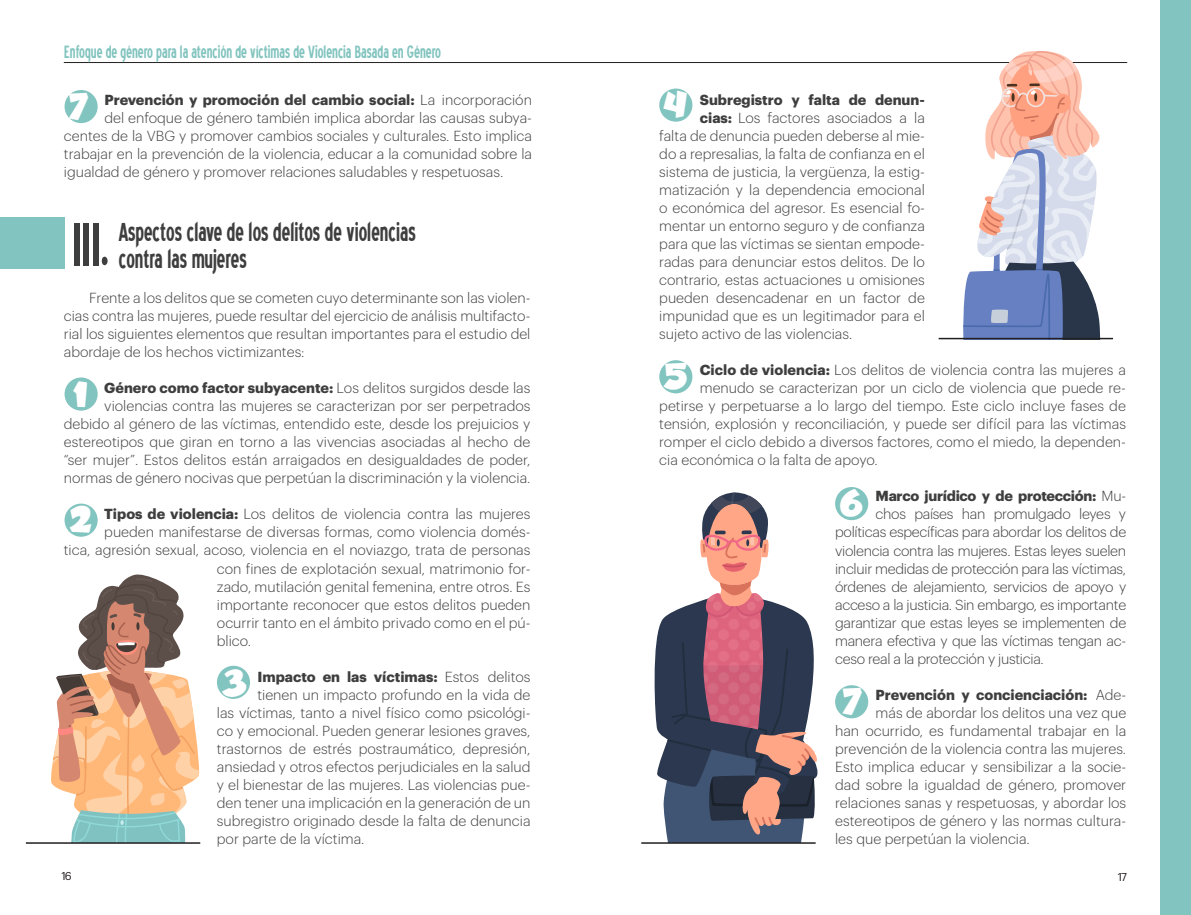
<style>
.page{position:relative;width:1191px;height:915px;background:#fff}
.page>*{position:absolute;margin:0;border:0;box-sizing:border-box;transform-origin:0 0}
.titulito{font:75.9px "Blue Highway Condensed";color:#3e3e3f}
.titulito-2{font:33px "Blue Highway Condensed";color:#3e3e3f}
.t1{font:24.9px "Fruitz Personal Use Only";color:#fff}
.titulito-3{font:22.5px "Blue Highway Condensed";color:#82c4bf}
.Cuerpo{font:300 14.25px/18px "Graphik";color:#3e3e3f;text-align:justify}
.Cuerpo-2{font:300 14.25px "Graphik";letter-spacing:-.02em;color:#3e3e3f}
.Cuerpo-3{font:700 14.25px "Graphik";color:#3e3e3f}
.Cuerpo-4{font:700 14.25px "Graphik";letter-spacing:-.02em;color:#3e3e3f}
.t2{font:11.25px "Graphik";color:#231f20}
.s1{font-weight:300}
.s2{font-weight:700}
</style>
<div class="page">
<hr style="left:64px;top:62px;width:1063px;height:1px;background:#231f20">
<div style="left:65px;top:377px;width:33px;height:33px;background:#82c4bf;border-radius:50%"></div>
<div style="left:65px;top:503px;width:33px;height:33px;background:#82c4bf;border-radius:50%"></div>
<div style="left:217px;top:665px;width:33px;height:33px;background:#82c4bf;border-radius:50%"></div>
<div style="left:65px;top:90px;width:33px;height:33px;background:#82c4bf;border-radius:50%"></div>
<div style="left:0;top:217px;width:64px;height:51px;background:#82c4bf"></div>
<svg style="left:51px;top:574px;width:149px;height:268px"></svg>
<hr style="left:26px;top:842px;width:174px;height:1px;background:#231f20">
<div style="left:1161px;top:0;width:30px;height:914px;background:#82c4bf"></div>
<svg style="left:962px;top:51px;width:140px;height:287px"></svg>
<svg style="left:654px;top:492px;width:164px;height:350px"></svg>
<div style="left:659px;top:88px;width:33px;height:34px;background:#82c4bf;border-radius:50%"></div>
<div style="left:659px;top:360px;width:33px;height:33px;background:#82c4bf;border-radius:50%"></div>
<div style="left:835px;top:487px;width:33px;height:33px;background:#82c4bf;border-radius:50%"></div>
<div style="left:835px;top:685px;width:33px;height:33px;background:#82c4bf;border-radius:50%"></div>
<hr style="left:938px;top:338px;width:175px;height:1px;background:#231f20">
<hr style="left:641px;top:842px;width:174px;height:1px;background:#231f20">
<p class="titulito-3" style="left:64px;top:42px;width:378px">Enfoque de género para la atención de víctimas de Violencia Basada en Género</p>
<p class="t1" style="left:69px;top:96px;width:21px">7</p>
<p class="Cuerpo-3" style="left:104px;top:89px;width:429px">Prevención y promoción del cambio social: <span class="s1">La incorporación</span></p>
<p class="Cuerpo" style="left:104px;top:108px;width:429px">del enfoque de género también implica abordar las causas subya-</p>
<p class="Cuerpo" style="left:64px;top:126px;width:470px">centes de la VBG y promover cambios sociales y culturales. Esto implica</p>
<p class="Cuerpo" style="left:64px;top:144px;width:470px">trabajar en la prevención de la violencia, educar a la comunidad sobre la</p>
<p class="Cuerpo" style="left:64px;top:162px;width:441px">igualdad de género y promover relaciones saludables y respetuosas.</p>
<p class="titulito-2" style="left:119px;top:218px;width:298px">Aspectos clave de los delitos de violencias</p>
<p class="titulito-2" style="left:119px;top:245px;width:130px">contra las mujeres</p>
<p class="Cuerpo" style="left:64px;top:288px;width:468px;text-indent:26px">Frente a los delitos que se cometen cuyo determinante son las violen&shy;cias contra las mujeres, puede resultar del ejercicio de análisis multifacto&shy;rial los siguientes elementos que resultan importantes para el estudio del abordaje de los hechos victimizantes:</p>
<p class="Cuerpo" style="left:64px;top:378px;width:468px;text-align:right"><span class="s2">Género como factor subyacente:</span> Los delitos surgidos desde las violencias contra las mujeres se caracterizan por ser perpetrados debido al género de las víctimas, entendido este, desde los prejuicios y estereotipos que giran en torno a las vivencias asociadas al hecho de “ser mujer”. Estos delitos están arraigados en desigualdades de poder, normas de género nocivas que perpetúan la discriminación y la violencia.</p>
<p class="Cuerpo" style="left:104px;top:504px;width:428px"><span class="s2">Tipos de violencia:</span> Los delitos de violencia contra las mujeres</p>
<p class="Cuerpo" style="left:104px;top:522px;width:428px">pueden manifestarse de diversas formas, como violencia domés-</p>
<p class="Cuerpo" style="left:64px;top:540px;width:468px">tica, agresión sexual, acoso, violencia en el noviazgo, trata de personas</p>
<p class="Cuerpo" style="left:217px;top:558px;width:315px">con fines de explotación sexual, matrimonio for-</p>
<p class="Cuerpo" style="left:217px;top:576px;width:315px">zado, mutilación genital femenina, entre otros. Es</p>
<p class="Cuerpo" style="left:217px;top:594px;width:315px">importante reconocer que estos delitos pueden</p>
<p class="Cuerpo" style="left:217px;top:612px;width:315px">ocurrir tanto en el ámbito privado como en el pú-</p>
<p class="Cuerpo" style="left:217px;top:630px;width:36px">blico.</p>
<p class="Cuerpo-3" style="left:257px;top:665px;width:274px">Impacto en las víctimas: <span class="s1">Estos delitos</span></p>
<p class="Cuerpo" style="left:257px;top:684px;width:275px">tienen un impacto profundo en la vida de</p>
<p class="Cuerpo" style="left:217px;top:702px;width:315px">las víctimas, tanto a nivel físico como psicológi-</p>
<p class="Cuerpo" style="left:217px;top:720px;width:315px">co y emocional. Pueden generar lesiones graves,</p>
<p class="Cuerpo" style="left:217px;top:738px;width:315px">trastornos de estrés postraumático, depresión,</p>
<p class="Cuerpo" style="left:217px;top:756px;width:315px">ansiedad y otros efectos perjudiciales en la salud</p>
<p class="Cuerpo" style="left:217px;top:774px;width:315px">y el bienestar de las mujeres. Las violencias pue-</p>
<p class="Cuerpo" style="left:217px;top:792px;width:315px">den tener una implicación en la generación de un</p>
<p class="Cuerpo" style="left:217px;top:810px;width:315px">subregistro originado desde la falta de denuncia</p>
<p class="Cuerpo" style="left:217px;top:828px;width:149px">por parte de la víctima.</p>
<p class="titulito" style="left:72px;top:212px;width:38px">III.</p>
<p class="t1" style="left:73px;top:384px;width:16px">1</p>
<p class="t1" style="left:70px;top:509px;width:24px">2</p>
<p class="t1" style="left:222px;top:672px;width:26px">3</p>
<p class="t1" style="left:663px;top:94px;width:25px">4</p>
<p class="Cuerpo-3" style="left:700px;top:89px;width:226px">Subregistro y falta de denun-</p>
<p class="Cuerpo" style="left:700px;top:108px;width:226px"><span class="s2">cias:</span> Los factores asociados a la</p>
<p class="Cuerpo" style="left:659px;top:126px;width:267px">falta de denuncia pueden deberse al mie-</p>
<p class="Cuerpo" style="left:659px;top:144px;width:267px">do a represalias, la falta de confianza en el</p>
<p class="Cuerpo" style="left:659px;top:162px;width:267px">sistema de justicia, la vergüenza, la estig-</p>
<p class="Cuerpo" style="left:659px;top:180px;width:267px">matización y la dependencia emocional</p>
<p class="Cuerpo" style="left:659px;top:198px;width:267px">o económica del agresor. Es esencial fo-</p>
<p class="Cuerpo" style="left:659px;top:216px;width:267px">mentar un entorno seguro y de confianza</p>
<p class="Cuerpo" style="left:659px;top:234px;width:267px">para que las víctimas se sientan empode-</p>
<p class="Cuerpo" style="left:659px;top:252px;width:267px">radas para denunciar estos delitos. De lo</p>
<p class="Cuerpo" style="left:659px;top:270px;width:267px">contrario, estas actuaciones u omisiones</p>
<p class="Cuerpo" style="left:659px;top:288px;width:267px">pueden desencadenar en un factor de</p>
<p class="Cuerpo" style="left:659px;top:306px;width:267px">impunidad que es un legitimador para el</p>
<p class="Cuerpo" style="left:659px;top:324px;width:194px">sujeto activo de las violencias.</p>
<p class="t1" style="left:663px;top:366px;width:25px">5</p>
<p class="Cuerpo" style="left:700px;top:360px;width:428px"><span class="s2">Ciclo de violencia:</span> Los delitos de violencia contra las mujeres a</p>
<p class="Cuerpo" style="left:700px;top:378px;width:428px">menudo se caracterizan por un ciclo de violencia que puede re-</p>
<p class="Cuerpo" style="left:659px;top:396px;width:468px">petirse y perpetuarse a lo largo del tiempo. Este ciclo incluye fases de</p>
<p class="Cuerpo" style="left:659px;top:414px;width:468px">tensión, explosión y reconciliación, y puede ser difícil para las víctimas</p>
<p class="Cuerpo" style="left:659px;top:432px;width:468px">romper el ciclo debido a diversos factores, como el miedo, la dependen-</p>
<p class="Cuerpo" style="left:659px;top:450px;width:220px">cia económica o la falta de apoyo.</p>
<p class="Cuerpo-4" style="left:875px;top:485px;width:252px">Marco jurídico y de protección: <span class="s1">Mu-</span></p>
<p class="Cuerpo-2" style="left:875px;top:503px;width:252px">chos países han promulgado leyes y</p>
<p class="Cuerpo-2" style="left:835px;top:521px;width:293px">políticas específicas para abordar los delitos de</p>
<p class="Cuerpo-2" style="left:835px;top:539px;width:293px">violencia contra las mujeres. Estas leyes suelen</p>
<p class="Cuerpo-2" style="left:835px;top:557px;width:293px">incluir medidas de protección para las víctimas,</p>
<p class="Cuerpo-2" style="left:835px;top:575px;width:293px">órdenes de alejamiento, servicios de apoyo y</p>
<p class="Cuerpo-2" style="left:835px;top:593px;width:293px">acceso a la justicia. Sin embargo, es importante</p>
<p class="Cuerpo-2" style="left:835px;top:611px;width:293px">garantizar que estas leyes se implementen de</p>
<p class="Cuerpo-2" style="left:835px;top:629px;width:292px">manera efectiva y que las víctimas tengan ac-</p>
<p class="Cuerpo-2" style="left:835px;top:647px;width:210px">ceso real a la protección y justicia.</p>
<p class="Cuerpo-3" style="left:875px;top:683px;width:252px">Prevención y concienciación: <span class="s1">Ade-</span></p>
<p class="Cuerpo" style="left:875px;top:702px;width:252px">más de abordar los delitos una vez que</p>
<p class="Cuerpo" style="left:835px;top:720px;width:293px">han ocurrido, es fundamental trabajar en la</p>
<p class="Cuerpo" style="left:835px;top:738px;width:293px">prevención de la violencia contra las mujeres.</p>
<p class="Cuerpo" style="left:835px;top:756px;width:292px">Esto implica educar y sensibilizar a la socie-</p>
<p class="Cuerpo" style="left:835px;top:774px;width:292px">dad sobre la igualdad de género, promover</p>
<p class="Cuerpo" style="left:835px;top:792px;width:293px">relaciones sanas y respetuosas, y abordar los</p>
<p class="Cuerpo" style="left:835px;top:810px;width:292px">estereotipos de género y las normas cultura-</p>
<p class="Cuerpo" style="left:835px;top:828px;width:196px">les que perpetúan la violencia.</p>
<p class="t1" style="left:839px;top:492px;width:25px">6</p>
<p class="t1" style="left:842px;top:690px;width:21px">7</p>
<p class="t2" style="left:61px;top:867px;width:12px">16</p>
<p class="t2" style="left:1118px;top:867px;width:11px">17</p>
</div>
